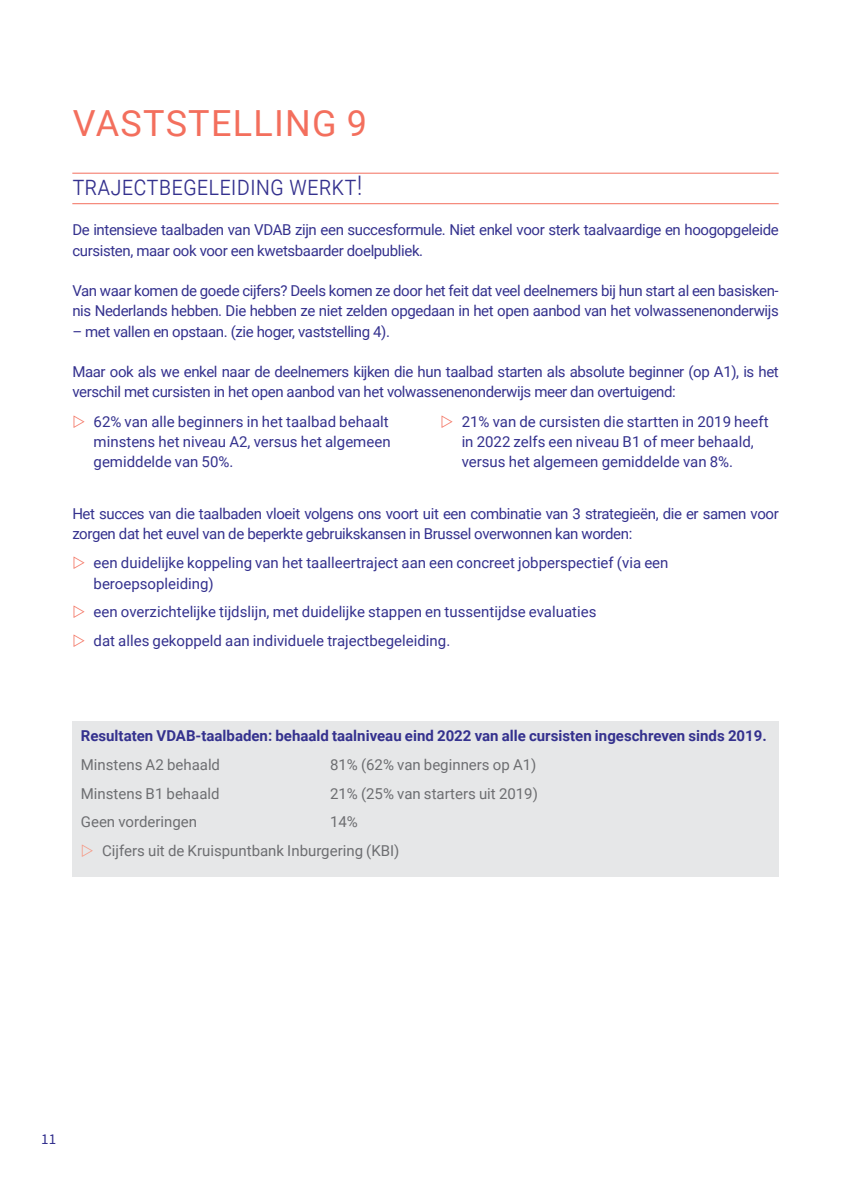
<style>
.page{position:relative;width:851px;height:1178px;background:#fff}
.page>*{position:absolute;margin:0;border:0;box-sizing:border-box;transform-origin:0 0}
.t1{font:36px "Roboto";letter-spacing:.035em;color:#f36f5d}
.t2{font:300 27px "Roboto Condensed";color:#34318e}
.t3{font:15px/20.2px "Roboto";letter-spacing:-.025em;color:#34318e}
.t4{font:15px/20.2px "Roboto";color:#34318e}
.t5{font:15px/28.8px "Roboto";color:#6d6e71}
.t6{font:700 15px "Roboto";color:#34318e}
.t7{font:15px "Source Sans Pro";color:#34318e}
</style>
<div class="page">
<hr style="left:72px;top:173px;width:706px;height:1px;background:#f36f5d">
<hr style="left:72px;top:203px;width:706px;height:1px;background:#f36f5d">
<div style="left:72px;top:721px;width:706px;height:156px;background:#e6e7e8"></div>
<h1 class="t1" style="left:73px;top:98px;width:295px">VASTSTELLING 9</h1>
<h2 class="t2" style="left:72px;top:166px;width:291px">Trajectbegeleiding werkt!</h2>
<p class="t3" style="left:72px;top:219px;width:707px">De intensieve taalbaden van VDAB zijn een succesformule. Niet enkel voor sterk taalvaardige en hoogopgeleide cursisten, maar ook voor een kwetsbaarder doelpubliek.</p>
<p class="t3" style="left:72px;top:280px;width:707px">Van waar komen de goede cijfers? Deels komen ze door het feit dat veel deelnemers bij hun start al een basisken&shy;nis Nederlands hebben. Die hebben ze niet zelden opgedaan in het open aanbod van het volwassenenonderwijs</p>
<p class="t3" style="left:72px;top:321px;width:319px">– met vallen en opstaan. (zie hoger, vaststelling 4).</p>
<p class="t3" style="left:72px;top:361px;width:708px">Maar ook als we enkel naar de deelnemers kijken die hun taalbad starten als absolute beginner (op A1), is het verschil met cursisten in het open aanbod van het volwassenenonderwijs meer dan overtuigend:</p>
<p class="t4" style="left:94px;top:411px;width:298px">62% van alle beginners in het taalbad behaalt minstens het niveau A2, versus het algemeen gemiddelde van 50%.</p>
<p class="t4" style="left:461px;top:411px;width:308px">21% van de cursisten die startten in 2019 heeft in 2022 zelfs een niveau B1 of meer behaald, versus het algemeen gemiddelde van 8%.</p>
<p class="t3" style="left:72px;top:503px;width:707px">Het succes van die taalbaden vloeit volgens ons voort uit een combinatie van 3 strategieën, die er samen voor zorgen dat het euvel van de beperkte gebruikskansen in Brussel overwonnen kan worden:</p>
<p class="t4" style="left:94px;top:552px;width:576px">een duidelijke koppeling van het taalleertraject aan een concreet jobperspectief (via een beroepsopleiding)</p>
<p class="t4" style="left:94px;top:597px;width:504px;line-height:28.8px">een overzichtelijke tijdslijn, met duidelijke stappen en tussentijdse evaluaties dat alles gekoppeld aan individuele trajectbegeleiding.</p>
<p class="t6" style="left:81px;top:725px;width:687px">Resultaten VDAB-taalbaden: behaald taalniveau eind 2022 van alle cursisten ingeschreven sinds 2019.</p>
<p class="t5" style="left:81px;top:750px;width:141px">Minstens A2 behaald</p>
<p class="t5" style="left:330px;top:750px;width:208px">81% (62% van beginners op A1)</p>
<p class="t5" style="left:81px;top:778px;width:140px">Minstens B1 behaald</p>
<p class="t5" style="left:330px;top:778px;width:209px">21% (25% van starters uit 2019)</p>
<p class="t5" style="left:81px;top:807px;width:118px">Geen vorderingen</p>
<p class="t5" style="left:102px;top:807px;width:299px;text-indent:228px">14%<br>Cijfers uit de Kruispuntbank Inburgering (KBI)</p>
<p class="t7" style="left:41px;top:1128px;width:16px">11</p>
</div>
